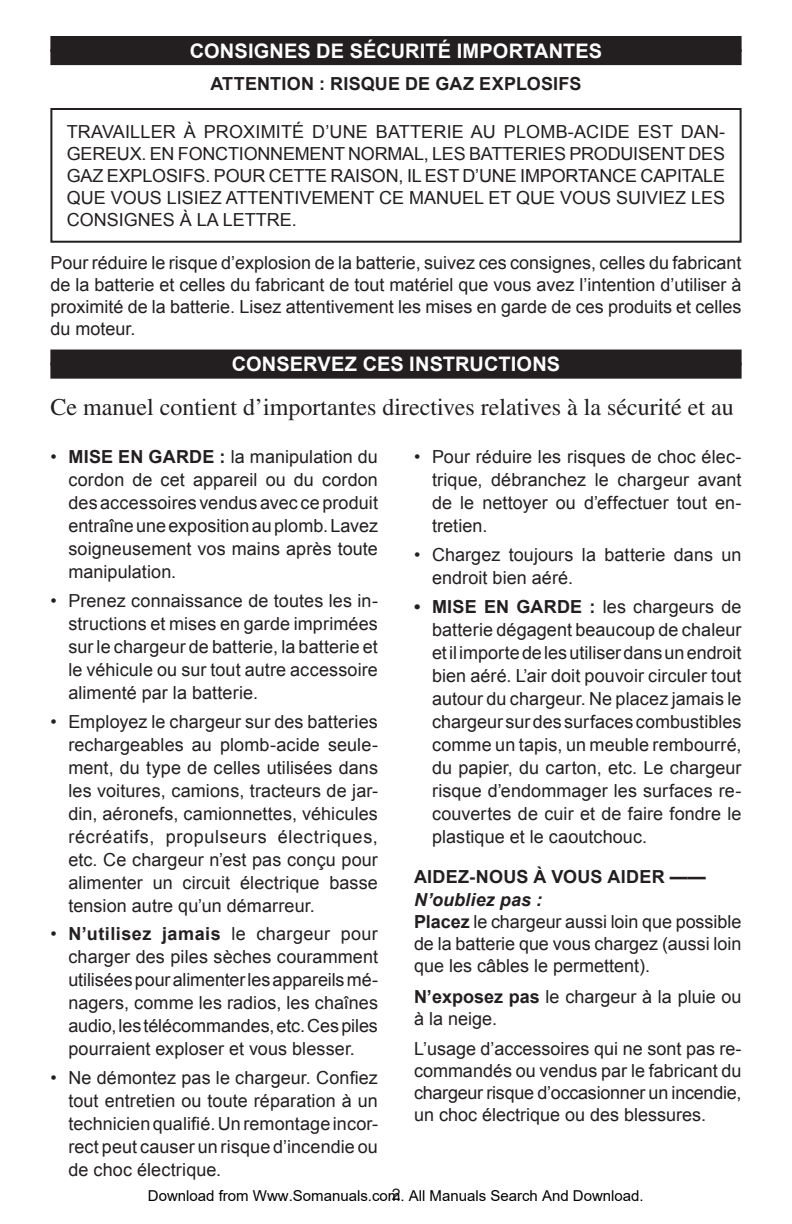
<style>
.page{position:relative;width:792px;height:1224px;background:#fff}
.page>*{position:absolute;margin:0;border:0;box-sizing:border-box;transform-origin:0 0}
.t1{font:24px "Times";color:#231f20}
.Reverse_Bar_Heading{font:700 20px "Arial";letter-spacing:.005em;color:#fff}
.Paragraph_Bullet_Spa{font:18px/23px "Arial";letter-spacing:.005em;color:#231f20;text-align:justify}
.Paragraph_Text_Space{font:18px/22px "Arial";color:#231f20;text-align:justify}
.Warning_Box{font:18px/22px "Arial";color:#231f20;text-align:justify}
.Bold_Subhead_No_Spac{font:700 18px "Arial";letter-spacing:.01em;color:#231f20}
.Bold_Subhead_Space_B{font:700 18px "Arial";letter-spacing:.01em;color:#231f20}
.Paragraph_Bullet_Spa-2{font:italic 700 18px "Arial";letter-spacing:.01em;color:#231f20}
.t2{font:15px "Arial";color:#000}
.s1{font-weight:700}
</style>
<div class="page">
<div style="left:50px;top:36px;width:692px;height:16px;background:#231f20"></div>
<div style="left:50px;top:49px;width:692px;height:16px;background:#231f20"></div>
<div style="left:50px;top:108px;width:692px;height:135px;border:2px solid #231f20"></div>
<div style="left:50px;top:350px;width:692px;height:16px;background:#231f20"></div>
<div style="left:50px;top:363px;width:692px;height:16px;background:#231f20"></div>
<p class="Reverse_Bar_Heading" style="left:190px;top:38px;width:414px">CONSIGNES DE SÉCURITÉ IMPORTANTES</p>
<p class="Bold_Subhead_No_Spac" style="left:210px;top:72px;width:373px">ATTENTION : RISQUE DE GAZ EXPLOSIFS</p>
<p class="Warning_Box" style="left:67px;top:120px;width:660px">TRAVAILLER À PROXIMITÉ D’UNE BATTERIE AU PLOMB-ACIDE EST DAN-GEREUX. EN FONCTIONNEMENT NORMAL, LES BATTERIES PRODUISENT DES GAZ EXPLOSIFS. POUR CETTE RAISON, IL EST D’UNE IMPORTANCE CAPITALE QUE VOUS LISIEZ ATTENTIVEMENT CE MANUEL ET QUE VOUS SUIVIEZ LES CONSIGNES À LA LETTRE.</p>
<p class="Paragraph_Text_Space" style="left:50px;top:252px;width:693px">Pour réduire le risque d’explosion de la batterie, suivez ces consignes, celles du fabricant de la batterie et celles du fabricant de tout matériel que vous avez l’intention d’utiliser à proximité de la batterie. Lisez attentivement les mises en garde de ces produits et celles du moteur.</p>
<p class="Reverse_Bar_Heading" style="left:232px;top:351px;width:330px">CONSERVEZ CES INSTRUCTIONS</p>
<p class="t1" style="left:50px;top:393px;width:685px">Ce manuel contient d’importantes directives relatives à la sécurité et au</p>
<p class="Paragraph_Bullet_Spa" style="left:68px;top:445px;width:311px;text-indent:-18px">• <span class="s1">MISE EN GARDE :</span> la manipulation du cordon de cet appareil ou du cordon des accessoires vendus avec ce produit entraîne une exposition au plomb. Lavez soigneusement vos mains après toute manipulation.</p>
<p class="Paragraph_Bullet_Spa" style="left:68px;top:589px;width:311px;text-indent:-18px">• Prenez connaissance de toutes les in&shy;structions et mises en garde imprimées sur le chargeur de batterie, la batterie et le véhicule ou sur tout autre accessoire alimenté par la batterie.</p>
<p class="Paragraph_Bullet_Spa" style="left:68px;top:710px;width:311px;text-indent:-18px">• Employez le chargeur sur des batteries rechargeables au plomb-acide seule&shy;ment, du type de celles utilisées dans les voitures, camions, tracteurs de jar&shy;din, aéronefs, camionnettes, véhicules récréatifs, propulseurs électriques, etc. Ce chargeur n’est pas conçu pour alimenter un circuit électrique basse tension autre qu’un démarreur.</p>
<p class="Paragraph_Bullet_Spa" style="left:68px;top:923px;width:311px;text-indent:-18px">• <span class="s1">N’utilisez jamais</span> le chargeur pour charger des piles sèches couramment utilisées pour alimenter les appareils mé&shy;nagers, comme les radios, les chaînes audio, les télécommandes, etc. Ces piles pourraient exploser et vous blesser.</p>
<p class="Paragraph_Bullet_Spa" style="left:68px;top:1067px;width:311px;text-indent:-18px">• Ne démontez pas le chargeur. Confiez tout entretien ou toute réparation à un technicien qualifié. Un remontage incor&shy;rect peut causer un risque d’incendie ou de choc électrique.</p>
<p class="Paragraph_Bullet_Spa" style="left:432px;top:445px;width:311px;text-indent:-18px">• Pour réduire les risques de choc élec&shy;trique, débranchez le chargeur avant de le nettoyer ou d’effectuer tout en&shy;tretien.</p>
<p class="Paragraph_Bullet_Spa" style="left:432px;top:543px;width:311px;text-indent:-18px">• Chargez toujours la batterie dans un endroit bien aéré.</p>
<p class="Paragraph_Bullet_Spa" style="left:432px;top:595px;width:311px;text-indent:-18px"><span class="s1">• MISE EN GARDE :</span> les chargeurs de batterie dégagent beaucoup de chaleur et il importe de les utiliser dans un endroit bien aéré. L’air doit pouvoir circuler tout autour du chargeur. Ne placez jamais le chargeur sur des surfaces combustibles comme un tapis, un meuble rembourré, du papier, du carton, etc. Le chargeur risque d’endommager les surfaces re&shy;couvertes de cuir et de faire fondre le plastique et le caoutchouc.</p>
<p class="Bold_Subhead_Space_B" style="left:414px;top:865px;width:293px">AIDEZ-NOUS À VOUS AIDER ——</p>
<p class="Paragraph_Bullet_Spa-2" style="left:414px;top:888px;width:130px">N’oubliez pas :</p>
<p class="Paragraph_Text_Space" style="left:414px;top:911px;width:329px"><span class="s1">Placez</span> le chargeur aussi loin que possible de la batterie que vous chargez (aussi loin que les câbles le permettent).</p>
<p class="Paragraph_Text_Space" style="left:414px;top:985px;width:329px"><span class="s1">N’exposez pas</span> le chargeur à la pluie ou à la neige.</p>
<p class="Paragraph_Text_Space" style="left:414px;top:1038px;width:329px">L’usage d’accessoires qui ne sont pas re&shy;commandés ou vendus par le fabricant du chargeur risque d’occasionner un incendie, un choc électrique ou des blessures.</p>
<p class="t2" style="left:148px;top:1187px;width:497px">Download from Www.Somanuals.com. All Manuals Search And Download.</p>
</div>
